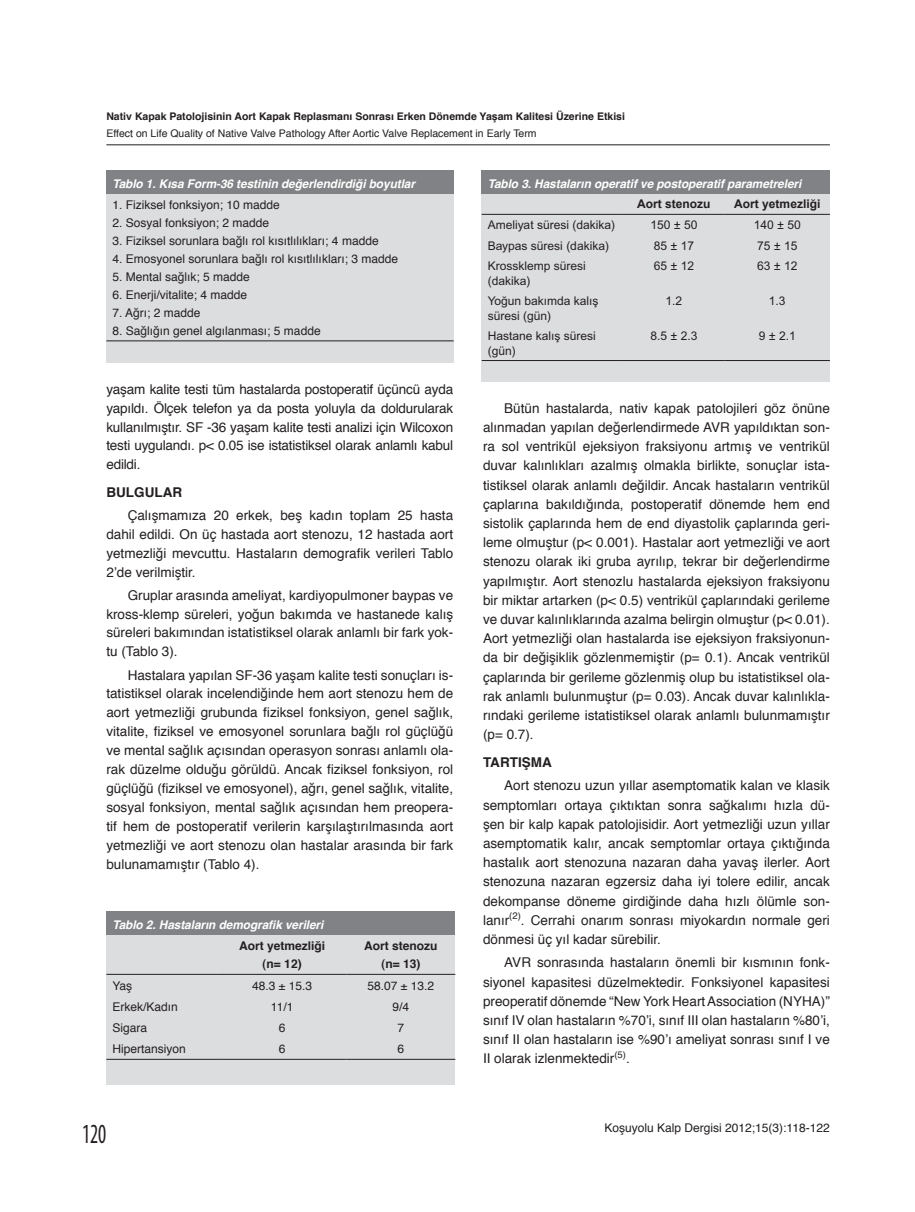
<style>
.page{position:relative;width:915px;height:1212px;background:#fff}
.page>*{position:absolute;margin:0;border:0;box-sizing:border-box;transform-origin:0 0}
.t1{font:condensed 27.75px "Myriad Pro";color:#231f20;scale:.76 1}
.t2{font:13.5px/19.2px "Helvetica";color:#231f20;text-align:justify}
.t3{font:700 13.5px "Helvetica";color:#231f20}
.t4{font:12px "Helvetica";color:#231f20}
.t5{font:12px/14.4px "Arial SFMT";color:#231f20}
.t6{font:italic 700 12px "Helvetica";letter-spacing:-.005em;color:#fff}
.t7{font:700 12px/18px "Helvetica";color:#231f20;text-align:center}
.t8{font:700 12px "Arial";color:#231f20}
.t9{font:700 10.5px "Helvetica";color:#231f20}
.t10{font:10.5px "Helvetica";color:#231f20}
</style>
<div class="page">
<hr style="left:106px;top:144px;width:723px;height:1px;background:#231f20">
<div style="left:106px;top:170px;width:347px;height:192px;background:#dcdddf"></div>
<div style="left:106px;top:170px;width:347px;height:24px;background:#808285"></div>
<hr style="left:106px;top:340px;width:347px;height:1px;background:#231f20">
<div style="left:106px;top:911px;width:349px;height:173px;background:#dcdddf"></div>
<div style="left:106px;top:911px;width:349px;height:24px;background:#808285"></div>
<hr style="left:106px;top:974px;width:112px;height:1px;background:#231f20">
<hr style="left:218px;top:974px;width:128px;height:1px;background:#231f20">
<hr style="left:346px;top:974px;width:109px;height:1px;background:#231f20">
<hr style="left:106px;top:1059px;width:112px;height:1px;background:#231f20">
<hr style="left:218px;top:1059px;width:128px;height:1px;background:#231f20">
<hr style="left:346px;top:1059px;width:109px;height:1px;background:#231f20">
<div style="left:481px;top:170px;width:348px;height:211px;background:#dcdddf"></div>
<div style="left:481px;top:170px;width:348px;height:24px;background:#808285"></div>
<hr style="left:481px;top:360px;width:141px;height:1px;background:#231f20">
<hr style="left:622px;top:360px;width:102px;height:1px;background:#231f20">
<hr style="left:724px;top:360px;width:105px;height:1px;background:#231f20">
<hr style="left:481px;top:214px;width:141px;height:1px;background:#231f20">
<hr style="left:622px;top:214px;width:102px;height:1px;background:#231f20">
<hr style="left:724px;top:214px;width:105px;height:1px;background:#231f20">
<p class="t9" style="left:106px;top:109px;width:520px">Nativ Kapak Patolojisinin Aort Kapak Replasmanı Sonrası Erken Dönemde Yaşam Kalitesi Üzerine Etkisi</p>
<p class="t10" style="left:106px;top:126px;width:431px">Effect on Life Quality of Native Valve Pathology After Aortic Valve Replacement in Early Term</p>
<p class="t6" style="left:112px;top:173px;width:304px">Tablo 1. Kısa Form-36 testinin değerlendirdiği boyutlar</p>
<p class="t4" style="left:112px;top:197px;width:169px">1. Fiziksel fonksiyon; 10 madde</p>
<p class="t4" style="left:112px;top:215px;width:158px">2. Sosyal fonksiyon; 2 madde</p>
<p class="t4" style="left:112px;top:233px;width:268px">3. Fiziksel sorunlara bağlı rol kısıtlılıkları; 4 madde</p>
<p class="t4" style="left:112px;top:251px;width:287px">4. Emosyonel sorunlara bağlı rol kısıtlılıkları; 3 madde</p>
<p class="t4" style="left:112px;top:269px;width:139px">5. Mental sağlık; 5 madde</p>
<p class="t4" style="left:112px;top:287px;width:136px">6. Enerji/vitalite; 4 madde</p>
<p class="t4" style="left:112px;top:305px;width:90px">7. Ağrı; 2 madde</p>
<p class="t4" style="left:112px;top:323px;width:210px">8. Sağlığın genel algılanması; 5 madde</p>
<p class="t2" style="left:106px;top:380px;width:348px">yaşam kalite testi tüm hastalarda postoperatif üçüncü ayda yapıldı. Ölçek telefon ya da posta yoluyla da doldurularak kullanılmıştır. SF -36 yaşam kalite testi analizi için Wilcoxon testi uygulandı. p&lt; 0.05 ise istatistiksel olarak anlamlı kabul edildi.</p>
<p class="t3" style="left:106px;top:483px;width:77px">BULGULAR</p>
<p class="t2" style="left:106px;top:506px;width:348px;text-indent:21px">Çalışmamıza 20 erkek, beş kadın toplam 25 hasta dahil edildi. On üç hastada aort stenozu, 12 hastada aort yetmezliği mevcuttu. Hastaların demografik verileri Tablo 2’de verilmiştir.</p>
<p class="t2" style="left:106px;top:586px;width:348px;text-indent:21px">Gruplar arasında ameliyat, kardiyopulmoner baypas ve kross-klemp süreleri, yoğun bakımda ve hastanede kalış süreleri bakımından istatistiksel olarak anlamlı bir fark yok&shy;tu (Tablo 3).</p>
<p class="t2" style="left:106px;top:666px;width:348px;text-indent:21px">Hastalara yapılan SF-36 yaşam kalite testi sonuçları is&shy;tatistiksel olarak incelendiğinde hem aort stenozu hem de aort yetmezliği grubunda fiziksel fonksiyon, genel sağlık, vitalite, fiziksel ve emosyonel sorunlara bağlı rol güçlüğü ve mental sağlık açısından operasyon sonrası anlamlı ola&shy;rak düzelme olduğu görüldü. Ancak fiziksel fonksiyon, rol güçlüğü (fiziksel ve emosyonel), ağrı, genel sağlık, vitalite, sosyal fonksiyon, mental sağlık açısından hem preopera&shy;tif hem de postoperatif verilerin karşılaştırılmasında aort yetmezliği ve aort stenozu olan hastalar arasında bir fark bulunamamıştır (Tablo 4).</p>
<p class="t6" style="left:112px;top:915px;width:212px">Tablo 2. Hastaların demografik verileri</p>
<p class="t7" style="left:239px;top:938px;width:88px">Aort yetmezliği (n= 12)</p>
<p class="t7" style="left:364px;top:938px;width:75px">Aort stenozu (n= 13)</p>
<p class="t4" style="left:112px;top:977px;width:21px">Yaş</p>
<p class="t4" style="left:252px;top:977px;width:61px">48.3 ± 15.3</p>
<p class="t4" style="left:367px;top:977px;width:68px">58.07 ± 13.2</p>
<p class="t4" style="left:112px;top:998px;width:67px">Erkek/Kadın</p>
<p class="t4" style="left:271px;top:998px;width:24px">11/1</p>
<p class="t4" style="left:392px;top:998px;width:18px">9/4</p>
<p class="t4" style="left:112px;top:1020px;width:36px">Sigara</p>
<p class="t4" style="left:279px;top:1020px;width:8px">6</p>
<p class="t4" style="left:397px;top:1020px;width:8px">7</p>
<p class="t4" style="left:112px;top:1041px;width:75px">Hipertansiyon</p>
<p class="t4" style="left:279px;top:1041px;width:8px">6</p>
<p class="t4" style="left:397px;top:1041px;width:8px">6</p>
<h1 class="t1" style="left:82px;top:1117px;width:33px">120</h1>
<p class="t6" style="left:487px;top:173px;width:315px">Tablo 3. Hastaların operatif ve postoperatif parametreleri</p>
<p class="t8" style="left:637px;top:196px;width:75px">Aort stenozu</p>
<p class="t8" style="left:734px;top:196px;width:88px">Aort yetmezliği</p>
<p class="t5" style="left:487px;top:217px;width:129px">Ameliyat süresi (dakika)</p>
<p class="t5" style="left:650px;top:217px;width:49px">150 ± 50</p>
<p class="t5" style="left:753px;top:217px;width:49px">140 ± 50</p>
<p class="t5" style="left:487px;top:238px;width:123px">Baypas süresi (dakika)</p>
<p class="t5" style="left:653px;top:238px;width:42px">85 ± 17</p>
<p class="t5" style="left:756px;top:238px;width:42px">75 ± 15</p>
<p class="t5" style="left:487px;top:259px;width:100px">Krossklemp süresi (dakika)</p>
<p class="t5" style="left:653px;top:259px;width:42px">65 ± 12</p>
<p class="t5" style="left:756px;top:259px;width:42px">63 ± 12</p>
<p class="t5" style="left:487px;top:294px;width:112px">Yoğun bakımda kalış süresi (gün)</p>
<p class="t5" style="left:665px;top:294px;width:18px">1.2</p>
<p class="t5" style="left:768px;top:294px;width:18px">1.3</p>
<p class="t5" style="left:487px;top:329px;width:110px">Hastane kalış süresi (gün)</p>
<p class="t5" style="left:650px;top:329px;width:49px">8.5 ± 2.3</p>
<p class="t5" style="left:758px;top:329px;width:39px">9 ± 2.1</p>
<p class="t2" style="left:483px;top:399px;width:348px;text-indent:21px">Bütün hastalarda, nativ kapak patolojileri göz önüne alınmadan yapılan değerlendirmede AVR yapıldıktan son&shy;ra sol ventrikül ejeksiyon fraksiyonu artmış ve ventrikül duvar kalınlıkları azalmış olmakla birlikte, sonuçlar ista&shy;tistiksel olarak anlamlı değildir. Ancak hastaların ventrikül çaplarına bakıldığında, postoperatif dönemde hem end sistolik çaplarında hem de end diyastolik çaplarında geri&shy;leme olmuştur (p&lt; 0.001). Hastalar aort yetmezliği ve aort stenozu olarak iki gruba ayrılıp, tekrar bir değerlendirme yapılmıştır. Aort stenozlu hastalarda ejeksiyon fraksiyonu bir miktar artarken (p&lt; 0.5) ventrikül çaplarındaki gerileme ve duvar kalınlıklarında azalma belirgin olmuştur (p&lt; 0.01).<br>Aort yetmezliği olan hastalarda ise ejeksiyon fraksiyonun&shy;da bir değişiklik gözlenmemiştir (p= 0.1). Ancak ventrikül çaplarında bir gerileme gözlenmiş olup bu istatistiksel ola&shy;rak anlamlı bulunmuştur (p= 0.03). Ancak duvar kalınlıkla&shy;rındaki gerileme istatistiksel olarak anlamlı bulunmamıştır (p= 0.7).</p>
<p class="t3" style="left:483px;top:753px;width:70px">TARTIŞMA</p>
<p class="t2" style="left:483px;top:777px;width:348px;text-indent:21px">Aort stenozu uzun yıllar asemptomatik kalan ve klasik semptomları ortaya çıktıktan sonra sağkalımı hızla dü&shy;şen bir kalp kapak patolojisidir. Aort yetmezliği uzun yıllar asemptomatik kalır, ancak semptomlar ortaya çıktığında hastalık aort stenozuna nazaran daha yavaş ilerler. Aort stenozuna nazaran egzersiz daha iyi tolere edilir, ancak dekompanse döneme girdiğinde daha hızlı ölümle son&shy;lanır<sup>(2)</sup>. Cerrahi onarım sonrası miyokardın normale geri dönmesi üç yıl kadar sürebilir.</p>
<p class="t2" style="left:483px;top:954px;width:348px;text-indent:21px">AVR sonrasında hastaların önemli bir kısmının fonk&shy;siyonel kapasitesi düzelmektedir. Fonksiyonel kapasitesi preoperatif dönemde “New York Heart Association (NYHA)” sınıf IV olan hastaların %70’i, sınıf III olan hastaların %80’i, sınıf II olan hastaların ise %90’ı ameliyat sonrası sınıf I ve II olarak izlenmektedir<sup>(5)</sup>.</p>
<p class="t4" style="left:604px;top:1119px;width:227px">Koşuyolu Kalp Dergisi 2012;15(3):118-122</p>
</div>
